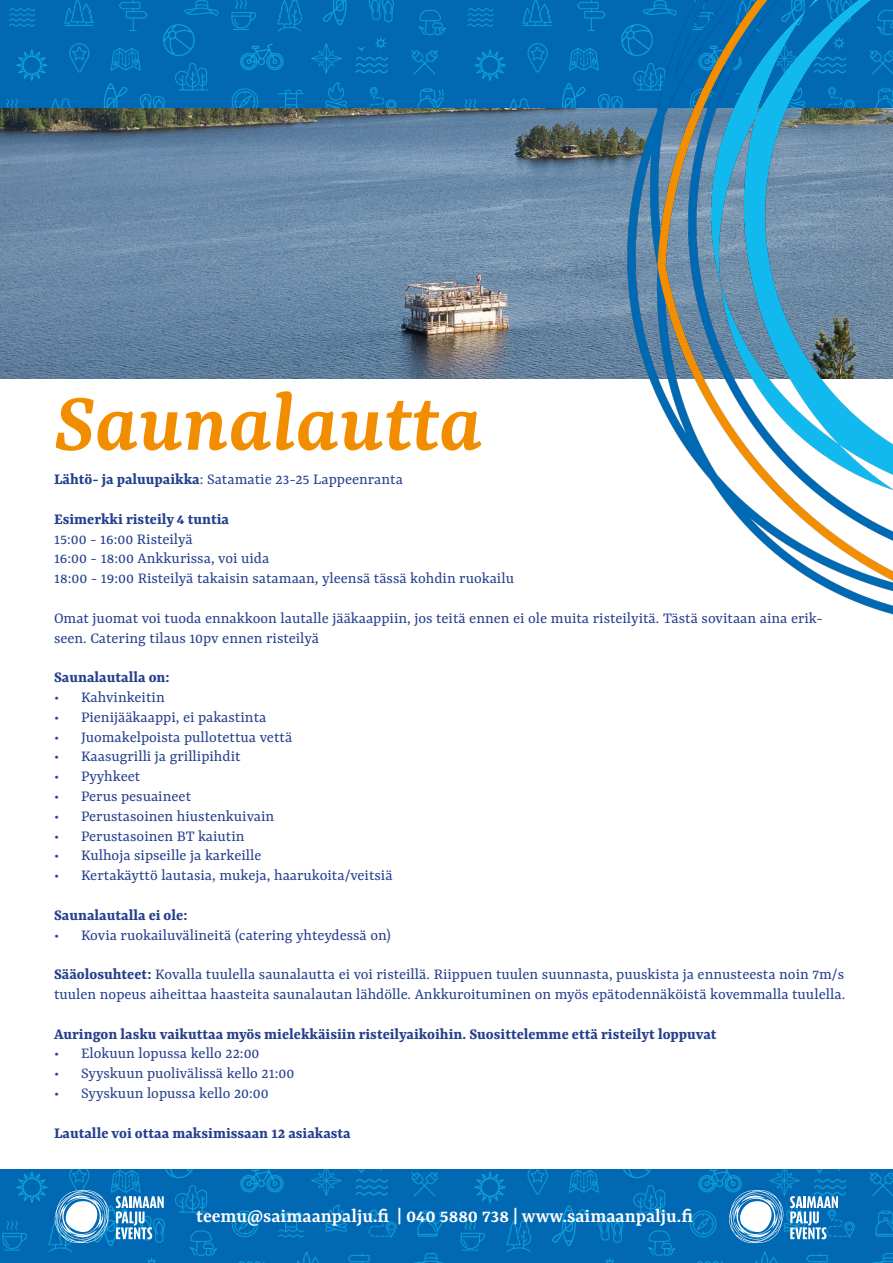
<style>
.page{position:relative;width:893px;height:1263px;background:#fff}
.page>*{position:absolute;margin:0;border:0;box-sizing:border-box;transform-origin:0 0}
.t1{font:italic 600 88.95px "Yrsa";color:#f28d00}
.t2{font:600 20.4px "Yrsa";color:#fff}
.t3{font:16.5px/19.8px "Yrsa";color:#253f8e}
.t4{font:700 16.5px "Yrsa";color:#253f8e}
.s1{font-weight:700}
</style>
<div class="page">
<img style="left:0;top:107px;width:563px;height:271px">
<img style="left:0;top:1169px;width:893px;height:94px">
<img style="left:0;top:0;width:563px;height:107px">
<img style="left:563px;top:0;width:330px;height:615px">
<svg style="left:790px;top:1196px;width:48px;height:43px"></svg>
<svg style="left:728px;top:1189px;width:56px;height:54px"></svg>
<svg style="left:116px;top:1196px;width:48px;height:43px"></svg>
<svg style="left:54px;top:1189px;width:56px;height:54px"></svg>
<p class="t1" style="left:54px;top:368px;width:430px">Saunalautta</p>
<p class="t3" style="left:54px;top:468px;width:350px"><span class="s1">Lähtö- ja paluupaikka</span>: Satamatie 23-25 Lappeenranta</p>
<p class="t4" style="left:54px;top:508px;width:177px">Esimerkki risteily 4 tuntia</p>
<p class="t3" style="left:54px;top:528px;width:140px">15:00 - 16:00 Risteilyä</p>
<p class="t3" style="left:54px;top:547px;width:217px">16:00 - 18:00 Ankkurissa, voi uida</p>
<p class="t3" style="left:54px;top:567px;width:462px">18:00 - 19:00 Risteilyä takaisin satamaan, yleensä tässä kohdin ruokailu</p>
<p class="t3" style="left:54px;top:607px;width:770px">Omat juomat voi tuoda ennakkoon lautalle jääkaappiin, jos teitä ennen ei ole muita risteilyitä. Tästä sovitaan aina erik&shy;seen. Catering tilaus 10pv ennen risteilyä</p>
<p class="t4" style="left:54px;top:667px;width:117px">Saunalautalla on:</p>
<p class="t3" style="left:54px;top:686px;width:112px">• Kahvinkeitin</p>
<p class="t3" style="left:54px;top:706px;width:214px">• Pienijääkaappi, ei pakastinta</p>
<p class="t3" style="left:54px;top:726px;width:240px">• Juomakelpoista pullotettua vettä</p>
<p class="t3" style="left:54px;top:745px;width:188px">• Kaasugrilli ja grillipihdit</p>
<p class="t3" style="left:54px;top:765px;width:88px">• Pyyhkeet</p>
<p class="t3" style="left:54px;top:785px;width:139px">• Perus pesuaineet</p>
<p class="t3" style="left:54px;top:805px;width:222px">• Perustasoinen hiustenkuivain</p>
<p class="t3" style="left:54px;top:825px;width:192px">• Perustasoinen BT kaiutin</p>
<p class="t3" style="left:54px;top:844px;width:209px">• Kulhoja sipseille ja karkeille</p>
<p class="t3" style="left:54px;top:864px;width:340px">• Kertakäyttö lautasia, mukeja, haarukoita/veitsiä</p>
<p class="t4" style="left:54px;top:904px;width:135px">Saunalautalla ei ole:</p>
<p class="t3" style="left:54px;top:924px;width:338px">• Kovia ruokailuvälineitä (catering yhteydessä on)</p>
<p class="t3" style="left:54px;top:963px;width:793px"><span class="s1">Sääolosuhteet:</span> Kovalla tuulella saunalautta ei voi risteillä. Riippuen tuulen suunnasta, puuskista ja ennusteesta noin 7m/s tuulen nopeus aiheittaa haasteita saunalautan lähdölle. Ankkuroituminen on myös epätodennäköistä kovemmalla tuulella.</p>
<p class="t4" style="left:54px;top:1023px;width:664px">Auringon lasku vaikuttaa myös mielekkäisiin risteilyaikoihin. Suosittelemme että risteilyt loppuvat</p>
<p class="t3" style="left:54px;top:1042px;width:207px">• Elokuun lopussa kello 22:00</p>
<p class="t3" style="left:54px;top:1062px;width:242px">• Syyskuun puolivälissä kello 21:00</p>
<p class="t3" style="left:54px;top:1082px;width:216px">• Syyskuun lopussa kello 20:00</p>
<p class="t4" style="left:54px;top:1122px;width:298px">Lautalle voi ottaa maksimissaan 12 asiakasta</p>
<p class="t2" style="left:196px;top:1203px;width:498px">teemu@saimaanpalju.fi | 040 5880 738 | www.saimaanpalju.fi</p>
</div>
